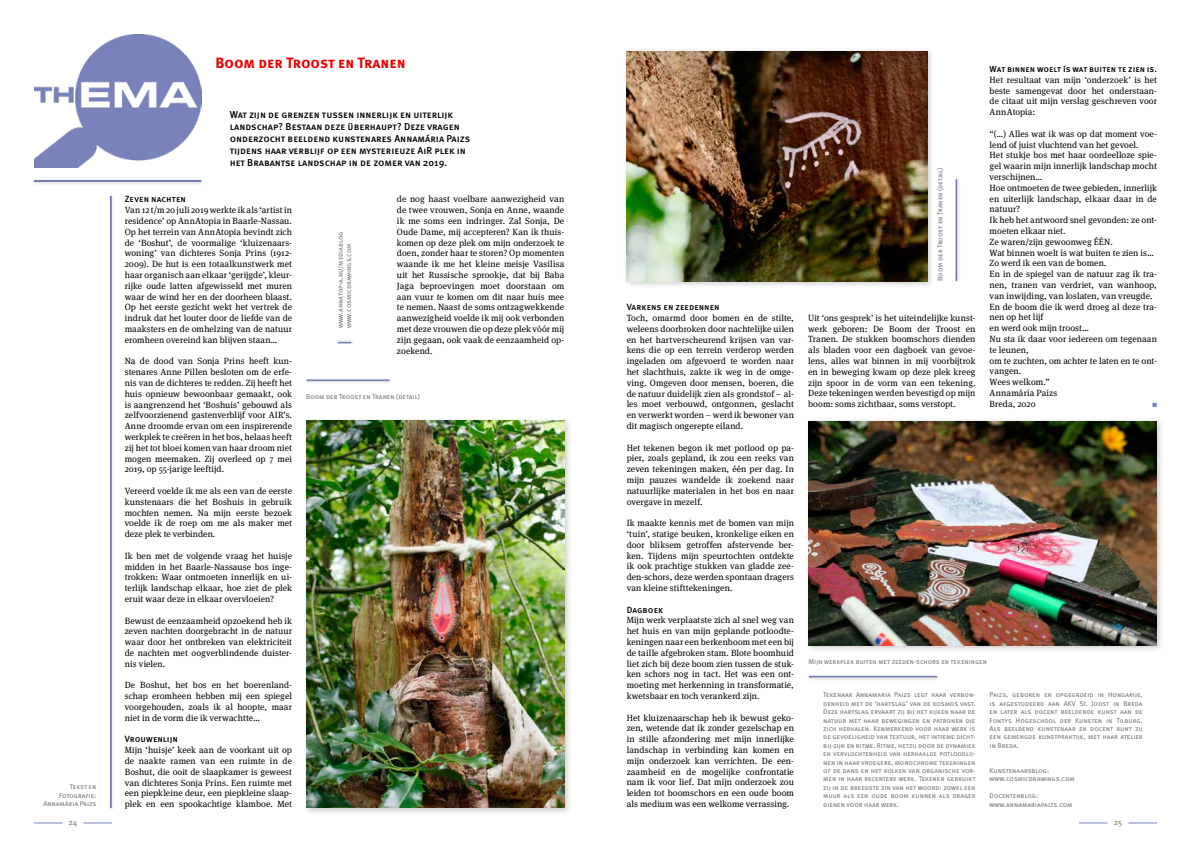
<style>
.page{position:relative;width:1191px;height:842px;background:#fff}
.page>*{position:absolute;margin:0;border:0;box-sizing:border-box;transform-origin:0 0}
.t1{font:700 15px "Meta OT";letter-spacing:-.005em;color:#e00}
.t2{font:500 10px/12px "Meta OT";color:#000}
.t3{font:9px/10.8px "Meta Serif OT";letter-spacing:.01em;color:#000;text-align:justify}
.t4{font:500 9px "Meta OT";color:#000}
.t5{font:500 8.8px "Meta OT";color:#000}
.t6{font:8px "Meta OT";color:#7f7c7a}
.t7{font:7px/8.4px "Meta OT";color:#7f7c7a}
.t8{font:6px "Zapf Dingbats ITC";color:#7781b9}
</style>
<div class="page">
<svg style="left:34px;top:822px;width:29px;height:1px"></svg>
<svg style="left:83px;top:822px;width:29px;height:1px"></svg>
<svg style="left:1079px;top:822px;width:28px;height:1px"></svg>
<svg style="left:1128px;top:822px;width:29px;height:1px"></svg>
<div style="left:106px;top:192px;width:9px;height:618px;background:#000;opacity:.3"></div>
<div style="left:31px;top:178px;width:174px;height:8px;background:#f7f7f7"></div>
<div style="left:30px;top:176px;width:174px;height:8px;background:#000;opacity:.3"></div>
<img style="left:34px;top:34px;width:167px;height:133px">
<div style="left:622px;top:47px;width:313px;height:242px;background:#000;opacity:.21"></div>
<img style="left:626px;top:51px;width:301px;height:230px">
<div style="left:334px;top:339px;width:20px;height:8px;background:#000;opacity:.3"></div>
<div style="left:805px;top:672px;width:135px;height:8px;background:#000;opacity:.3"></div>
<div style="left:302px;top:417px;width:270px;height:399px;background:#000;opacity:.21"></div>
<img style="left:306px;top:421px;width:258px;height:387px">
<div style="left:303px;top:375px;width:90px;height:9px;background:#000;opacity:.3"></div>
<div style="left:804px;top:417px;width:361px;height:236px;background:#000;opacity:.21"></div>
<img style="left:808px;top:421px;width:349px;height:224px">
<div style="left:953px;top:176px;width:8px;height:108px;background:#f5f5f5"></div>
<div style="left:951px;top:176px;width:8px;height:109px;background:#000;opacity:.3"></div>
<p class="t7" style="left:43px;top:783px;width:55px;text-align:right">Tekst en<br>Fotografie:<br>Annamária Paizs</p>
<h1 class="t1" style="left:215px;top:53px;width:191px">Boom der Troost en Tranen</h1>
<p class="t2" style="left:230px;top:109px;width:242px">Wat zijn de grenzen tussen innerlijk en uiterlijk landschap? Bestaan deze überhaupt? Deze vragen onderzocht beeldend kunstenares Annamária Paizs tijdens haar verblijf op een mysterieuze AiR plek in het Brabantse landschap in de zomer van 2019.</p>
<p class="t4" style="left:125px;top:194px;width:63px">Zeven nachten</p>
<p class="t3" style="left:125px;top:205px;width:169px">Van 12 t/m 20 juli 2019 werkte ik als ‘artist in residence’ op AnnAtopia in Baarle-Nassau.<br>Op het terrein van AnnAtopia bevindt zich de ‘Boshut’, de voormalige ‘kluizenaars&shy;woning’ van dichteres Sonja Prins (1912- 2009). De hut is een totaalkunstwerk met haar organisch aan elkaar ‘gerijgde’, kleur&shy;rijke oude latten afgewisseld met muren waar de wind her en der doorheen blaast.<br>Op het eerste gezicht wekt het vertrek de indruk dat het louter door de liefde van de maaksters en de omhelzing van de natuur eromheen overeind kan blijven staan…</p>
<p class="t3" style="left:125px;top:356px;width:169px">Na de dood van Sonja Prins heeft kun&shy;stenares Anne Pillen besloten om de erfe&shy;nis van de dichteres te redden. Zij heeft het huis opnieuw bewoonbaar gemaakt, ook is aangrenzend het ‘Boshuis’ gebouwd als zelfvoorzienend gastenverblijf voor AIR’s.<br>Anne droomde ervan om een inspirerende werkplek te creëren in het bos, helaas heeft zij het tot bloei komen van haar droom niet mogen meemaken. Zij overleed op 7 mei 2019, op 55-jarige leeftijd.</p>
<p class="t3" style="left:125px;top:485px;width:169px">Vereerd voelde ik me als een van de eerste kunstenaars die het Boshuis in gebruik mochten nemen. Na mijn eerste bezoek voelde ik de roep om me als maker met deze plek te verbinden.</p>
<p class="t3" style="left:125px;top:550px;width:169px">Ik ben met de volgende vraag het huisje midden in het Baarle-Nassause bos inge&shy;trokken: Waar ontmoeten innerlijk en ui&shy;terlijk landschap elkaar, hoe ziet de plek eruit waar deze in elkaar overvloeien?</p>
<p class="t3" style="left:125px;top:615px;width:169px">Bewust de eenzaamheid opzoekend heb ik zeven nachten doorgebracht in de natuur waar door het ontbreken van elektriciteit de nachten met oogverblindende duister&shy;nis vielen.</p>
<p class="t3" style="left:125px;top:680px;width:169px">De Boshut, het bos en het boerenland&shy;schap eromheen hebben mij een spiegel voorgehouden, zoals ik al hoopte, maar niet in de vorm die ik verwachtte…</p>
<p class="t4" style="left:125px;top:734px;width:55px">Vrouwenlijn</p>
<p class="t3" style="left:125px;top:745px;width:169px">Mijn ‘huisje’ keek aan de voorkant uit op de naakte ramen van een ruimte in de Boshut, die ooit de slaapkamer is geweest van dichteres Sonja Prins. Een ruimte met een piepkleine deur, een piepkleine slaap&shy;plek en een spookachtige klamboe. Met</p>
<p class="t7" style="left:336px;top:328px;width:99px;rotate:-90deg">www.annatopia.nu/mediablog www.cosmicdrawings.com</p>
<p class="t3" style="left:397px;top:194px;width:169px">de nog haast voelbare aanwezigheid van de twee vrouwen, Sonja en Anne, waande ik me soms een indringer. Zal Sonja, De Oude Dame, mij accepteren? Kan ik thuis&shy;komen op deze plek om mijn onderzoek te doen, zonder haar te storen? Op momenten waande ik me het kleine meisje Vasilisa uit het Russische sprookje, dat bij Baba Jaga beproevingen moet doorstaan om aan vuur te komen om dit naar huis mee te nemen. Naast de soms ontzagwekkende aanwezigheid voelde ik mij ook verbonden met deze vrouwen die op deze plek vóór mij zijn gegaan, ook vaak de eenzaamheid op&shy;zoekend.</p>
<p class="t7" style="left:306px;top:392px;width:115px">Boom der Troost en Tranen (detail)</p>
<p class="t4" style="left:626px;top:301px;width:94px">Varkens en zeedennen</p>
<p class="t3" style="left:626px;top:312px;width:169px">Toch, omarmd door bomen en de stilte, weleens doorbroken door nachtelijke uilen en het hartverscheurend krijsen van var&shy;kens die op een terrein verderop werden ingeladen om afgevoerd te worden naar het slachthuis, zakte ik weg in de omge&shy;ving. Omgeven door mensen, boeren, die de natuur duidelijk zien als grondstof – al&shy;les moet verbouwd, ontgonnen, geslacht en verwerkt worden – werd ik bewoner van dit magisch ongerepte eiland.</p>
<p class="t3" style="left:626px;top:442px;width:169px">Het tekenen begon ik met potlood op pa&shy;pier, zoals gepland, ik zou een reeks van zeven tekeningen maken, één per dag. In mijn pauzes wandelde ik zoekend naar natuurlijke materialen in het bos en naar overgave in mezelf.</p>
<p class="t3" style="left:626px;top:518px;width:169px">Ik maakte kennis met de bomen van mijn ‘tuin’, statige beuken, kronkelige eiken en door bliksem getroffen afstervende ber&shy;ken. Tijdens mijn speurtochten ontdekte ik ook prachtige stukken van gladde zee&shy;den-schors, deze werden spontaan dragers van kleine stifttekeningen.</p>
<p class="t4" style="left:626px;top:604px;width:38px">Dagboek</p>
<p class="t3" style="left:626px;top:615px;width:169px">Mijn werk verplaatste zich al snel weg van het huis en van mijn geplande potloodte&shy;keningen naar een berkenboom met een bij de taille afgebroken stam. Blote boomhuid liet zich bij deze boom zien tussen de stuk&shy;ken schors nog in tact. Het was een ont&shy;moeting met herkenning in transformatie, kwetsbaar en toch verankerd zijn.</p>
<p class="t3" style="left:626px;top:712px;width:169px">Het kluizenaarschap heb ik bewust geko&shy;zen, wetende dat ik zonder gezelschap en in stille afzondering met mijn innerlijke landschap in verbinding kan komen en mijn onderzoek kan verrichten. De een&shy;zaamheid en de mogelijke confrontatie nam ik voor lief. Dat mijn onderzoek zou leiden tot boomschors en een oude boom als medium was een welkome verrassing.</p>
<p class="t7" style="left:936px;top:281px;width:115px;rotate:-90deg">Boom der Troost en Tranen (detail)</p>
<p class="t3" style="left:808px;top:312px;width:169px">Uit ‘ons gesprek’ is het uiteindelijke kunst&shy;werk geboren: De Boom der Troost en Tranen. De stukken boomschors dienden als bladen voor een dagboek van gevoe&shy;lens, alles wat binnen in mij voorbijtrok en in beweging kwam op deze plek kreeg zijn spoor in de vorm van een tekening.<br>Deze tekeningen werden bevestigd op mijn boom: soms zichtbaar, soms verstopt.</p>
<p class="t5" style="left:989px;top:63px;width:169px">Wat binnen woelt ís wat buiten te zien is.</p>
<p class="t3" style="left:989px;top:74px;width:169px">Het resultaat van mijn ‘onderzoek’ is het beste samengevat door het onderstaan&shy;de citaat uit mijn verslag geschreven voor AnnAtopia:</p>
<p class="t3" style="left:989px;top:128px;width:169px;text-align:left">“(…) Alles wat ik was op dat moment voe&shy;lend of juist vluchtend van het gevoel.<br>Het stukje bos met haar oordeelloze spie&shy;gel waarin mijn innerlijk landschap mocht verschijnen…<br>Hoe ontmoeten de twee gebieden, innerlijk en uiterlijk landschap, elkaar daar in de natuur?<br>Ik heb het antwoord snel gevonden: ze ont&shy;moeten elkaar niet.<br>Ze waren/zijn gewoonweg ÉÉN.<br>Wat binnen woelt ís wat buiten te zien is…<br>Zo werd ik een van de bomen.<br>En in de spiegel van de natuur zag ik tra&shy;nen, tranen van verdriet, van wanhoop, van inwijding, van loslaten, van vreugde.<br>En de boom die ik werd droeg al deze tra&shy;nen op het lijf<br>en werd ook mijn troost…<br>Nu sta ik daar voor iedereen om tegenaan te leunen,<br>om te zuchten, om achter te laten en te ont&shy;vangen.<br>Wees welkom.”<br>Annamária Paizs<br>Breda, 2020</p>
<p class="t8" style="left:1152px;top:402px;width:6px">■</p>
<p class="t7" style="left:808px;top:657px;width:180px">Mijn werkplek buiten met zeeden-schors en tekeningen</p>
<p class="t7" style="left:823px;top:691px;width:154px">Tekenaar Annamaria Paizs legt haar verbon&shy;denheid met de ‘hartslag’ van de kosmos vast.<br>Deze hartslag ervaart zij bij het kijken naar de natuur met haar bewegingen en patronen die zich herhalen. Kenmerkend voor haar werk is de gevoeligheid van textuur, het intieme dicht&shy;bij-zijn en ritme. Ritme, hetzij door de dynamiek en vervlochtenheid van herhaalde potloodlij&shy;nen in haar vroegere, monochrome tekeningen of de dans en het kolken van organische vor&shy;men in haar recentere werk. Tekenen gebruikt zij in de breedste zin van het woord: zowel een muur als een oude boom kunnen als drager dienen voor haar werk.</p>
<p class="t7" style="left:989px;top:691px;width:155px;text-align:justify">Paizs, geboren en opgegroeid in Hongarije, is afgestudeerd aan AKV St. Joost in Breda en later als docent beeldende kunst aan de Fontys Hogeschool der Kunsten in Tilburg.<br>Als beeldend kunstenaar en docent runt zij een gemengde kunstpraktijk, met haar atelier in Breda.</p>
<p class="t7" style="left:989px;top:766px;width:86px">Kunstenaarsblog: www.cosmicdrawings.com</p>
<p class="t7" style="left:989px;top:792px;width:84px">Docentenblog: www.annamariapaizs.com</p>
<p class="t6" style="left:69px;top:818px;width:10px">24</p>
<p class="t6" style="left:1113px;top:818px;width:10px">25</p>
</div>
